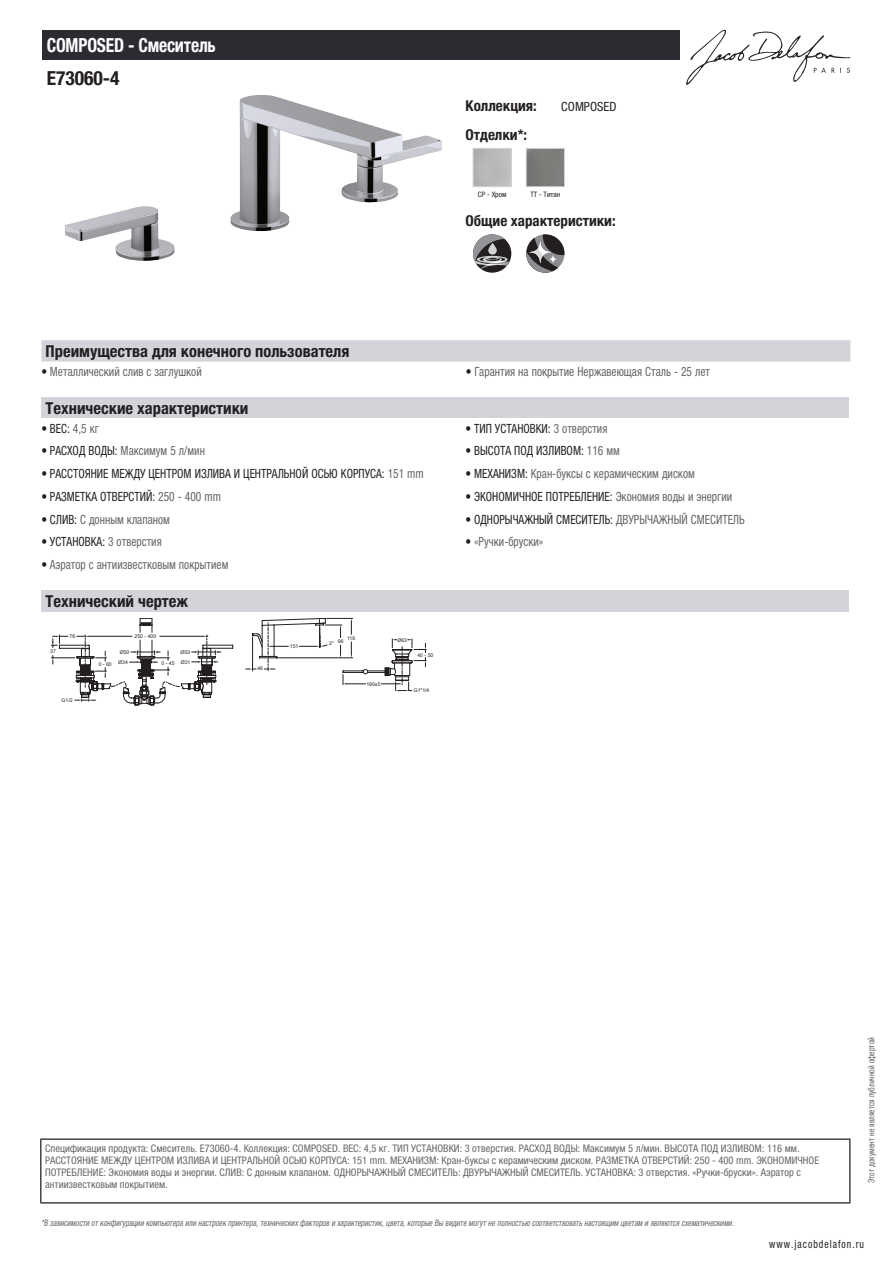
<style>
.page{position:relative;width:893px;height:1263px;background:#fff}
.page>*{position:absolute;margin:0;border:0;box-sizing:border-box;transform-origin:0 0}
.t1{font:700 condensed 19.5px "Helvetica Neue LTCYR";letter-spacing:-.01em;color:#fff;scale:.9 1}
.t2{font:700 condensed 19.5px "Helvetica Neue LTCYR";color:#231f20}
.t3{font:700 condensed 16.5px "Helvetica Neue LTCYR";color:#231f20}
.t4{font:700 condensed 15px "Helvetica Neue LTCYR";color:#231f20}
.t5{font:condensed 12.75px "Helvetica Neue LTCYR";color:#231f20;scale:.9 1}
.t6{font:condensed 12.75px "Helvetica Neue LTCYR";color:#626568;scale:.9 1}
.t7{font:condensed 12.75px "Helvetica Neue LTCYR";color:#231f20}
.t8{font:condensed 11.25px "Helvetica Neue LTCYR";letter-spacing:.1em;color:#231f20;scale:.87 1}
.t9{font:condensed 10.5px/12px "Helvetica Neue LTCYR";color:#626568}
.t10{font:italic condensed 9px "Helvetica Neue LTCYR";color:#626568;scale:.87 1}
.t11{font:condensed 9px "Helvetica Neue LTCYR";color:#626568;scale:.87 1}
.t12{font:condensed 7.5px "Helvetica Neue LTCYR";color:#231f20}
.t13{font:5.1px "Arial";color:#231f20}
.s1{color:#231f20}
.s2{color:#626568}
</style>
<div class="page">
<svg style="left:686px;top:30px;width:164px;height:55px"></svg>
<img style="left:65px;top:95px;width:377px;height:166px">
<div style="left:473px;top:148px;width:39px;height:39px;border:1px solid #d3d4da"></div>
<div style="left:526px;top:148px;width:39px;height:39px;border:1px solid #d3d4da"></div>
<svg style="left:473px;top:234px;width:38px;height:39px"></svg>
<svg style="left:473px;top:234px;width:36px;height:35px"></svg>
<svg style="left:526px;top:234px;width:38px;height:39px"></svg>
<div style="left:41px;top:340px;width:809px;height:22px;background:#d3d4da"></div>
<div style="left:41px;top:397px;width:808px;height:21px;background:#d3d4da"></div>
<div style="left:41px;top:590px;width:808px;height:22px;background:#d3d4da"></div>
<svg style="left:51px;top:618px;width:375px;height:88px"></svg>
<div style="left:43px;top:30px;width:637px;height:30px;background:#2a2c32"></div>
<hr style="left:40px;top:1138px;width:810px;height:2px;background:#040503">
<hr style="left:40px;top:1140px;width:1px;height:62px;background:#040503">
<hr style="left:849px;top:1140px;width:1px;height:62px;background:#040503">
<hr style="left:40px;top:1202px;width:810px;height:1px;background:#040503">
<h1 class="t1" style="left:47px;top:34px;width:189px">COMPOSED - Смеситель</h1>
<h1 class="t2" style="left:47px;top:67px;width:74px">E73060-4</h1>
<h3 class="t4" style="left:466px;top:97px;width:73px">Коллекция:</h3>
<p class="t7" style="left:561px;top:99px;width:57px">COMPOSED</p>
<h3 class="t4" style="left:466px;top:126px;width:63px">Отделки*:</h3>
<p class="t12" style="left:478px;top:190px;width:30px">CP - Хром</p>
<p class="t12" style="left:530px;top:190px;width:32px">TT - Титан</p>
<h3 class="t4" style="left:466px;top:212px;width:152px">Общие характеристики:</h3>
<h2 class="t3" style="left:46px;top:342px;width:305px">Преимущества для конечного пользователя</h2>
<p class="t6" style="left:41px;top:364px;width:180px"><span class="s1">•</span> Металлический слив с заглушкой</p>
<p class="t6" style="left:466px;top:364px;width:273px"><span class="s1">•</span> Гарантия на покрытие Нержавеющая Сталь - 25 лет</p>
<h2 class="t3" style="left:46px;top:399px;width:204px">Технические характеристики</h2>
<p class="t5" style="left:41px;top:421px;width:65px">• ВЕС: <span class="s2">4,5 кг</span></p>
<p class="t5" style="left:466px;top:421px;width:159px">• ТИП УСТАНОВКИ: <span class="s2">3 отверстия</span></p>
<p class="t6" style="left:41px;top:444px;width:183px"><span class="s1">• РАСХОД ВОДЫ:</span> Максимум 5 л/мин</p>
<p class="t5" style="left:466px;top:444px;width:173px">• ВЫСОТА ПОД ИЗЛИВОМ: <span class="s2">116 мм</span></p>
<p class="t5" style="left:41px;top:466px;width:426px">• РАССТОЯНИЕ МЕЖДУ ЦЕНТРОМ ИЗЛИВА И ЦЕНТРАЛЬНОЙ ОСЬЮ КОРПУСА: <span class="s2">151 mm</span></p>
<p class="t6" style="left:466px;top:466px;width:256px"><span class="s1">• МЕХАНИЗМ:</span> Кран-буксы с керамическим диском</p>
<p class="t5" style="left:41px;top:489px;width:201px">• РАЗМЕТКА ОТВЕРСТИЙ: <span class="s2">250 - 400 mm</span></p>
<p class="t5" style="left:466px;top:489px;width:298px">• ЭКОНОМИЧНОЕ ПОТРЕБЛЕНИЕ: <span class="s2">Экономия воды и энергии</span></p>
<p class="t6" style="left:41px;top:512px;width:144px"><span class="s1">• СЛИВ:</span> С донным клапаном</p>
<p class="t5" style="left:466px;top:512px;width:312px">• ОДНОРЫЧАЖНЫЙ СМЕСИТЕЛЬ: <span class="s2">ДВУРЫЧАЖНЫЙ СМЕСИТЕЛЬ</span></p>
<p class="t5" style="left:41px;top:535px;width:135px">• УСТАНОВКА: <span class="s2">3 отверстия</span></p>
<p class="t6" style="left:466px;top:535px;width:88px"><span class="s1">•</span> «Ручки-бруски»</p>
<p class="t6" style="left:41px;top:557px;width:209px"><span class="s1">•</span> Аэратор с антиизвестковым покрытием</p>
<h2 class="t3" style="left:46px;top:592px;width:144px">Технический чертеж</h2>
<p class="t13" style="left:50px;top:648px;width:7px">37</p>
<p class="t13" style="left:181px;top:658px;width:11px">Ø31</p>
<p class="t13" style="left:70px;top:633px;width:7px">76</p>
<p class="t13" style="left:135px;top:633px;width:23px">250 - 400</p>
<p class="t13" style="left:347px;top:634px;width:10px">116</p>
<p class="t13" style="left:397px;top:636px;width:11px">Ø63</p>
<p class="t13" style="left:338px;top:638px;width:7px">96</p>
<p class="t13" style="left:329px;top:640px;width:6px">2°</p>
<p class="t13" style="left:290px;top:643px;width:10px">151</p>
<p class="t13" style="left:181px;top:648px;width:11px">Ø50</p>
<p class="t13" style="left:120px;top:648px;width:11px">Ø50</p>
<p class="t13" style="left:417px;top:652px;width:17px">40 - 50</p>
<p class="t13" style="left:118px;top:659px;width:11px">Ø34</p>
<p class="t13" style="left:162px;top:660px;width:15px">0 - 45</p>
<p class="t13" style="left:99px;top:661px;width:15px">0 - 60</p>
<p class="t13" style="left:257px;top:665px;width:7px">46</p>
<p class="t13" style="left:62px;top:697px;width:13px">G1/2</p>
<p class="t13" style="left:366px;top:680px;width:16px">190±5</p>
<p class="t13" style="left:414px;top:687px;width:17px">G1"1/4</p>
<p class="t9" style="left:45px;top:1142px;width:776px">Спецификация продукта: Смеситель. E73060-4. Коллекция: COMPOSED. ВЕС: 4,5 кг. ТИП УСТАНОВКИ: 3 отверстия. РАСХОД ВОДЫ: Максимум 5 л/мин. ВЫСОТА ПОД ИЗЛИВОМ: 116 мм.<br>РАССТОЯНИЕ МЕЖДУ ЦЕНТРОМ ИЗЛИВА И ЦЕНТРАЛЬНОЙ ОСЬЮ КОРПУСА: 151 mm. МЕХАНИЗМ: Кран-буксы с керамическим диском. РАЗМЕТКА ОТВЕРСТИЙ: 250 - 400 mm. ЭКОНОМИЧНОЕ ПОТРЕБЛЕНИЕ: Экономия воды и энергии. СЛИВ: С донным клапаном. ОДНОРЫЧАЖНЫЙ СМЕСИТЕЛЬ: ДВУРЫЧАЖНЫЙ СМЕСИТЕЛЬ. УСТАНОВКА: 3 отверстия. «Ручки-бруски». Аэратор с антиизвестковым покрытием.</p>
<p class="t10" style="left:41px;top:1218px;width:800px">*В зависимости отконфигурации компьютера или настроек принтера,техническихфакторов и характеристик,цвета,которые Вы видите могутне полностью соответствоватьнастоящим цветам и являются схематическими.</p>
<p class="t11" style="left:866px;top:1183px;width:169px;rotate:-90deg">Этот документ не является публичной офертой</p>
<p class="t8" style="left:769px;top:1237px;width:110px">www.jacobdelafon.ru</p>
</div>
